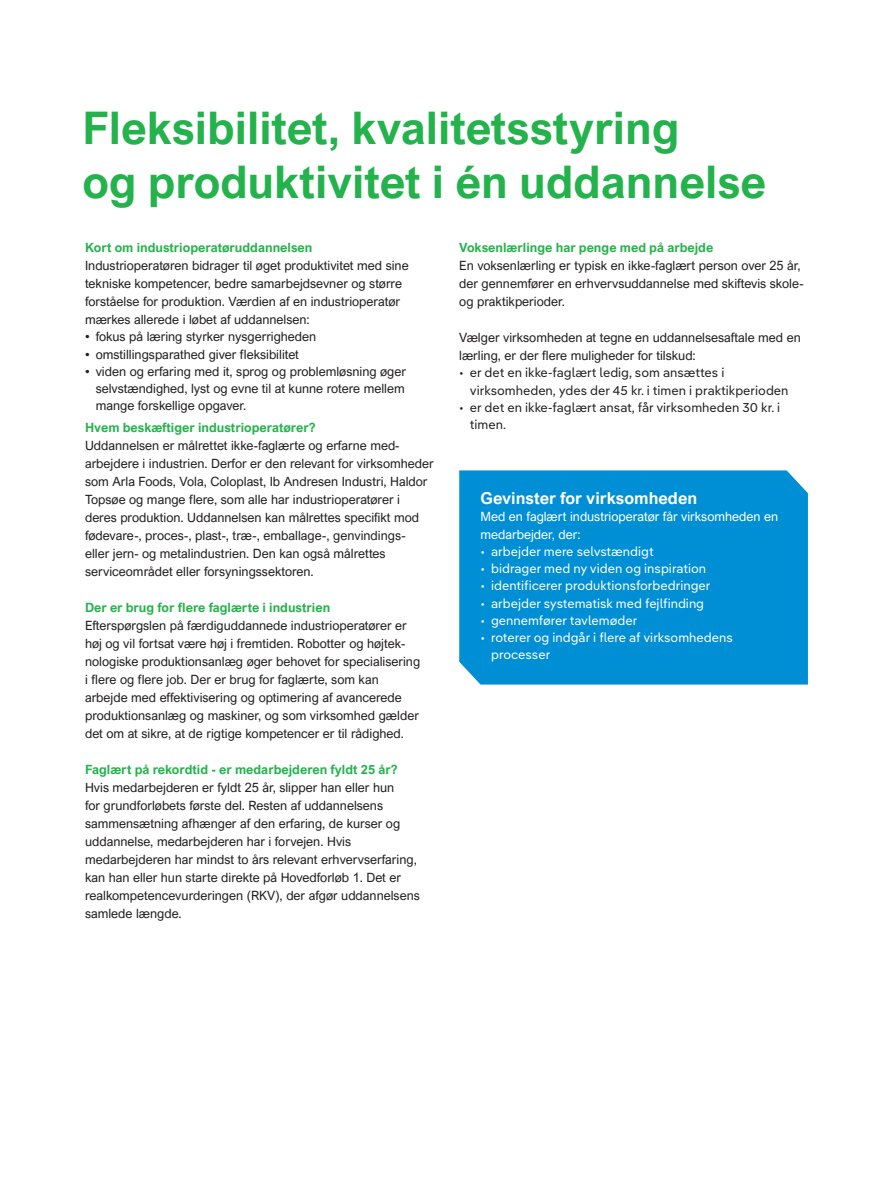
<style>
.page{position:relative;width:893px;height:1178px;background:#fff}
.page>*{position:absolute;margin:0;border:0;box-sizing:border-box;transform-origin:0 0}
.t1{font:700 45px/54px "Arial Nova";color:#23b24b}
.t2{font:700 16.5px "Arial Nova";color:#fff}
.t3{font:12.75px/18px "Arial Nova";color:#231f20}
.t4{font:12.75px/17.2px "Pangea Text";color:#fff}
.t5{font:700 12.75px "Arial Nova";color:#23b24b}
.t6{font:12.75px/17.2px "Pangea Text";color:#231f20}
.t7{font:12.75px/17.2px "Arial Nova";color:#fff}
</style>
<div class="page">
<hr style="left:892px;top:0;width:1px;height:1178px;background:#23b24b">
<hr style="left:0;top:0;width:1px;height:1058px;background:#23b24b">
<div style="left:459px;top:470px;width:349px;height:214px;background:#008fd5"></div>
<h1 class="t1" style="left:82px;top:101px;width:685px">Fleksibilitet, kvalitetsstyring<br>og produktivitet i én uddannelse</h1>
<p class="t5" style="left:85px;top:240px;width:229px">Kort om industrioperatøruddannelsen</p>
<p class="t3" style="left:85px;top:256px;width:325px">Industrioperatøren bidrager til øget produktivitet med sine tekniske kompetencer, bedre samarbejdsevner og større forståelse for produktion. Værdien af en industrioperatør mærkes allerede i løbet af uddannelsen:</p>
<p class="t3" style="left:85px;top:328px;width:233px">• fokus på læring styrker nysgerrigheden</p>
<p class="t3" style="left:85px;top:345px;width:215px">• omstillingsparathed giver fleksibilitet</p>
<p class="t3" style="left:96px;top:363px;width:312px;line-height:17.2px;text-align:justify;text-indent:-11px">• viden og erfaring med it, sprog og problemløsning øger selvstændighed, lyst og evne til at kunne rotere mellem mange forskellige opgaver.</p>
<p class="t5" style="left:85px;top:420px;width:232px">Hvem beskæftiger industrioperatører?</p>
<p class="t3" style="left:85px;top:436px;width:350px">Uddannelsen er målrettet ikke-faglærte og erfarne med&shy;arbejdere i industrien. Derfor er den relevant for virksomheder som Arla Foods, Vola, Coloplast, Ib Andresen Industri, Haldor Topsøe og mange flere, som alle har industrioperatører i deres produktion. Uddannelsen kan målrettes specifikt mod fødevare-, proces-, plast-, træ-, emballage-, genvindings-<br>eller jern- og metalindustrien. Den kan også målrettes serviceområdet eller forsyningssektoren.</p>
<p class="t5" style="left:85px;top:600px;width:247px">Der er brug for flere faglærte i industrien</p>
<p class="t3" style="left:85px;top:617px;width:337px">Efterspørgslen på færdiguddannede industrioperatører er høj og vil fortsat være høj i fremtiden. Robotter og højtek&shy;nologiske produktionsanlæg øger behovet for specialisering i flere og flere job. Der er brug for faglærte, som kan arbejde med effektivisering og optimering af avancerede produktionsanlæg og maskiner, og som virksomhed gælder det om at sikre, at de rigtige kompetencer er til rådighed.</p>
<p class="t5" style="left:85px;top:762px;width:314px">Faglært på rekordtid - er medarbejderen fyldt 25 år?</p>
<p class="t3" style="left:85px;top:779px;width:336px">Hvis medarbejderen er fyldt 25 år, slipper han eller hun<br>for grundforløbets første del. Resten af uddannelsens sammensætning afhænger af den erfaring, de kurser og uddannelse, medarbejderen har i forvejen. Hvis medarbejderen har mindst to års relevant erhvervserfaring, kan han eller hun starte direkte på Hovedforløb 1. Det er realkompetencevurderingen (RKV), der afgør uddannelsens samlede længde.</p>
<p class="t5" style="left:459px;top:240px;width:256px">Voksenlærlinge har penge med på arbejde</p>
<p class="t3" style="left:459px;top:256px;width:346px">En voksenlærling er typisk en ikke-faglært person over 25 år, der gennemfører en erhvervsuddannelse med skiftevis skole&shy;og praktikperioder.</p>
<p class="t3" style="left:459px;top:328px;width:343px">Vælger virksomheden at tegne en uddannelsesaftale med en lærling, er der flere muligheder for tilskud:</p>
<p class="t6" style="left:470px;top:363px;width:320px;text-indent:-11px">• er det en ikke-faglært ledig, som ansættes i virksomheden, ydes der 45 kr. i timen i praktikperioden</p>
<p class="t6" style="left:470px;top:398px;width:312px;text-indent:-11px">• er det en ikke-faglært ansat, får virksomheden 30 kr. i timen.</p>
<p class="t2" style="left:480px;top:489px;width:218px">Gevinster for virksomheden</p>
<p class="t7" style="left:480px;top:508px;width:299px">Med en faglært industrioperatør får virksomheden en medarbejder, der:</p>
<p class="t4" style="left:480px;top:542px;width:175px">• arbejder mere selvstændigt</p>
<p class="t4" style="left:480px;top:559px;width:227px">• bidrager med ny viden og inspiration</p>
<p class="t4" style="left:480px;top:576px;width:231px">• identificerer produktionsforbedringer</p>
<p class="t4" style="left:480px;top:593px;width:225px">• arbejder systematisk med fejlfinding</p>
<p class="t4" style="left:480px;top:611px;width:158px">• gennemfører tavlemøder</p>
<p class="t4" style="left:491px;top:628px;width:243px;text-indent:-11px">• roterer og indgår i flere af virksomhedens processer</p>
</div>
